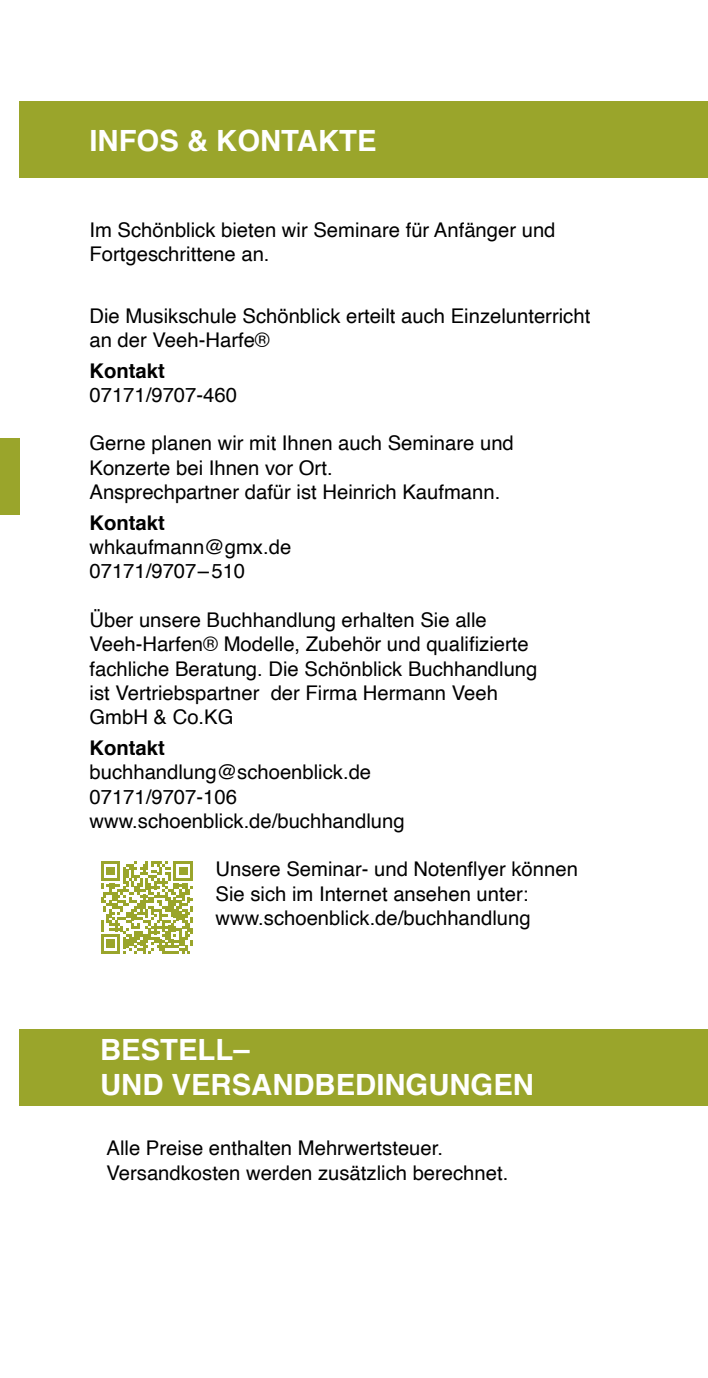
<style>
.page{position:relative;width:708px;height:1378px;background:#fff}
.page>*{position:absolute;margin:0;border:0;box-sizing:border-box;transform-origin:0 0}
.t1{font:700 29.25px/35.1px "Helvetica";color:#fff}
.t2{font:20.25px/24.3px "Helvetica";color:#000}
.t3{font:700 20.25px "Helvetica";color:#000}
</style>
<div class="page">
<div style="left:19px;top:1029px;width:689px;height:76px;background:#9aa52b"></div>
<div style="left:19px;top:101px;width:689px;height:76px;background:#9aa52b"></div>
<div style="left:0;top:438px;width:19px;height:76px;background:#9aa52b"></div>
<svg style="left:101px;top:861px;width:92px;height:92px"></svg>
<h1 class="t1" style="left:90px;top:124px;width:289px">INFOS &amp; KONTAKTE</h1>
<p class="t2" style="left:90px;top:218px;width:467px">Im Schönblick bieten wir Seminare für Anfänger und<br>Fortgeschrittene an.</p>
<p class="t2" style="left:90px;top:304px;width:502px">Die Musikschule Schönblick erteilt auch Einzelunterricht an der Veeh-Harfe®</p>
<p class="t3" style="left:90px;top:354px;width:77px">Kontakt</p>
<p class="t2" style="left:90px;top:383px;width:149px">07171/9707-460</p>
<p class="t2" style="left:90px;top:432px;width:426px">Gerne planen wir mit Ihnen auch Seminare und<br>Konzerte bei Ihnen vor Ort.<br>Ansprechpartner dafür ist Heinrich Kaufmann.</p>
<p class="t3" style="left:90px;top:506px;width:77px">Kontakt</p>
<p class="t2" style="left:90px;top:535px;width:203px">whkaufmann@gmx.de<br>07171/9707–510</p>
<p class="t2" style="left:90px;top:608px;width:449px">Über unsere Buchhandlung erhalten Sie alle Veeh-Harfen® Modelle, Zubehör und qualifizierte fachliche Beratung. Die Schönblick Buchhandlung ist Vertriebspartner der Firma Hermann Veeh GmbH &amp; Co.KG</p>
<p class="t3" style="left:90px;top:731px;width:77px">Kontakt</p>
<p class="t2" style="left:90px;top:760px;width:317px">buchhandlung@schoenblick.de<br>07171/9707-106 www.schoenblick.de/buchhandlung</p>
<p class="t2" style="left:215px;top:858px;width:364px">Unsere Seminar- und Notenflyer können<br>Sie sich im Internet ansehen unter: www.schoenblick.de/buchhandlung</p>
<h1 class="t1" style="left:100px;top:1033px;width:435px">BESTELL–<br>UND VERSANDBEDINGUNGEN</h1>
<p class="t2" style="left:107px;top:1136px;width:403px">Alle Preise enthalten Mehrwertsteuer.<br>Versandkosten werden zusätzlich berechnet.</p>
</div>
